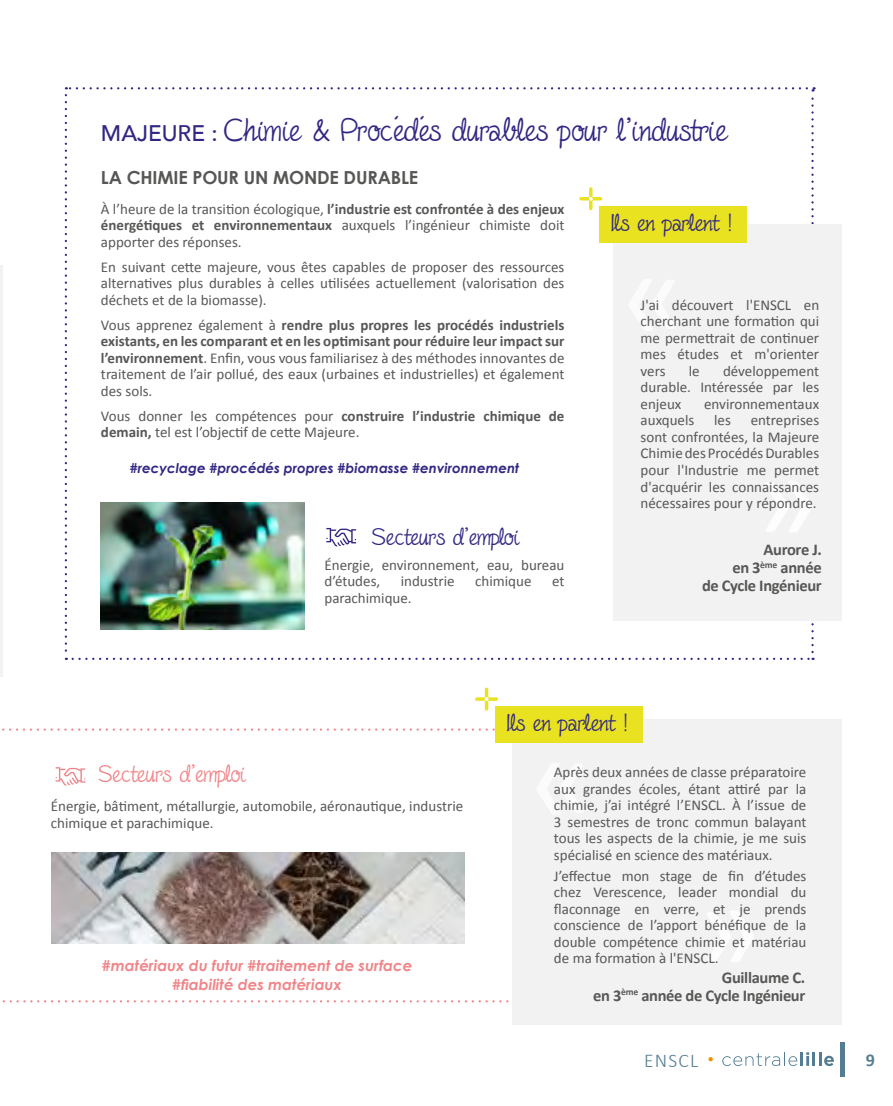
<style>
.page{position:relative;width:893px;height:1106px;background:#fff}
.page>*{position:absolute;margin:0;border:0;box-sizing:border-box;transform-origin:0 0}
.t1{font:36px "Fineliner Script";color:#312783}
.t2{font:27px "Fineliner Script";color:#312783}
.t3{font:27px "Fineliner Script";color:#f08589}
.t4{font:300 19.5px "Calibri";letter-spacing:.06em;color:#547d94}
.t5{font:700 18px "Century Gothic";letter-spacing:-.01em;color:#575756}
.t6{font:700 18px "Calibri";color:#547d94}
.t7{font:700 16.5px/18px "Calibri";letter-spacing:-.02em;color:#575756;text-align:right}
.t8{font:15px/16.5px "Calibri";color:#575756;text-align:justify}
.t9{font:italic 700 15px/19px "Century Gothic";color:#f08589;text-align:center}
.t10{font:italic 700 13.5px "Century Gothic";color:#312783}
.s1{font-family:"Avenir";font-weight:500;font-size:22.5px}
.s2{font-weight:700}
</style>
<div class="page">
<div style="left:614px;top:224px;width:228px;height:397px;background:#f2f2f2"></div>
<hr style="left:0;top:265px;width:2px;height:411px;background:#f2f2f2">
<div style="left:512px;top:719px;width:330px;height:306px;background:#f2f2f2"></div>
<img style="left:52px;top:852px;width:412px;height:91px">
<svg style="left:56px;top:767px;width:29px;height:18px"></svg>
<svg style="left:477px;top:697px;width:19px;height:4px"></svg>
<hr style="left:485px;top:689px;width:3px;height:20px;background:#e8e221">
<svg style="left:485px;top:697px;width:4px;height:4px"></svg>
<div style="left:495px;top:706px;width:148px;height:37px;background:#e8e221"></div>
<svg style="left:65px;top:87px;width:750px;height:573px"></svg>
<h1 class="t1" style="left:101px;top:111px;width:628px"><span class="s1">MAJEURE :</span> Chimie &amp; Procédés durables pour l’industrie</h1>
<p class="t5" style="left:101px;top:164px;width:319px">LA CHIMIE POUR UN MONDE DURABLE</p>
<p class="t8" style="left:101px;top:200px;width:465px">À l’heure de la transition écologique, <span class="s2">l’industrie est confrontée à des enjeux énergétiques et environnementaux</span> auxquels l’ingénieur chimiste doit apporter des réponses.</p>
<p class="t8" style="left:101px;top:258px;width:465px">En suivant cette majeure, vous êtes capables de proposer des ressources alternatives plus durables à celles utilisées actuellement (valorisation des déchets et de la biomasse).</p>
<p class="t8" style="left:101px;top:316px;width:465px">Vous apprenez également à <span class="s2">rendre plus propres les procédés industriels existants, en les comparant et en les optimisant pour réduire leur impact sur l’environnement</span>. Enfin, vous vous familiarisez à des méthodes innovantes de traitement de l’air pollué, des eaux (urbaines et industrielles) et également des sols.</p>
<p class="t8" style="left:101px;top:407px;width:465px">Vous donner les compétences pour <span class="s2">construire l’industrie chimique de demain,</span> tel est l’objectif de cette Majeure.</p>
<p class="t10" style="left:130px;top:457px;width:391px">#recyclage #procédés propres #biomasse #environnement</p>
<h2 class="t2" style="left:372px;top:522px;width:149px">Secteurs d’emploi</h2>
<p class="t8" style="left:324px;top:555px;width:241px">Énergie, environnement, eau, bureau d’études,</p>
<p class="t8" style="left:401px;top:572px;width:55px">industrie</p>
<p class="t8" style="left:475px;top:572px;width:58px">chimique</p>
<p class="t8" style="left:552px;top:572px;width:14px">et</p>
<p class="t8" style="left:324px;top:588px;width:89px">parachimique.</p>
<h2 class="t2" style="left:610px;top:208px;width:124px">Ils en parlent !</h2>
<p class="t8" style="left:641px;top:296px;width:180px">J'ai découvert l'ENSCL en cherchant une formation qui me permettrait de continuer mes études et m'orienter vers</p>
<p class="t8" style="left:641px;top:362px;width:180px;text-indent:82px">développement durable. Intéressée par les enjeux</p>
<p class="t8" style="left:689px;top:362px;width:12px">le</p>
<p class="t8" style="left:704px;top:395px;width:117px">environnementaux</p>
<p class="t8" style="left:641px;top:411px;width:55px">auxquels</p>
<p class="t8" style="left:714px;top:411px;width:18px">les</p>
<p class="t8" style="left:641px;top:411px;width:180px;text-indent:110px">entreprises sont confrontées, la Majeure Chimie des Procédés Durables pour l'Industrie me permet d'acquérir les connaissances nécessaires pour y répondre.</p>
<p class="t7" style="left:702px;top:540px;width:121px">Aurore J.<br>en 3<sup>ème</sup> année<br>de Cycle Ingénieur</p>
<h2 class="t3" style="left:99px;top:759px;width:149px">Secteurs d’emploi</h2>
<p class="t8" style="left:51px;top:797px;width:414px">Énergie, bâtiment, métallurgie, automobile, aéronautique, industrie chimique et parachimique.</p>
<p class="t9" style="left:102px;top:955px;width:312px">#matériaux du futur #traitement de surface #fiabilité des matériaux</p>
<h2 class="t2" style="left:506px;top:708px;width:124px">Ils en parlent !</h2>
<p class="t8" style="left:554px;top:763px;width:254px">Après deux années de classe préparatoire aux grandes écoles, étant attiré́ par la chimie, j’ai intégré l’ENSCL. À l’issue de 3 semestres de tronc commun balayant tous les aspects de la chimie, je me suis spécialisé en science des matériaux.</p>
<p class="t8" style="left:554px;top:866px;width:254px">J’effectue mon stage de fin d’études chez Verescence, leader mondial du flaconnage en verre, et je prends conscience de l’apport bénéfique de la double compétence chimie et matériau de ma formation à l'ENSCL.</p>
<p class="t7" style="left:593px;top:967px;width:214px">Guillaume C.<br>en 3<sup>ème</sup> année de Cycle Ingénieur</p>
<h3 class="t4" style="left:644px;top:1047px;width:56px">ENSCL</h3>
<p class="t6" style="left:866px;top:1048px;width:11px">9</p>
</div>
